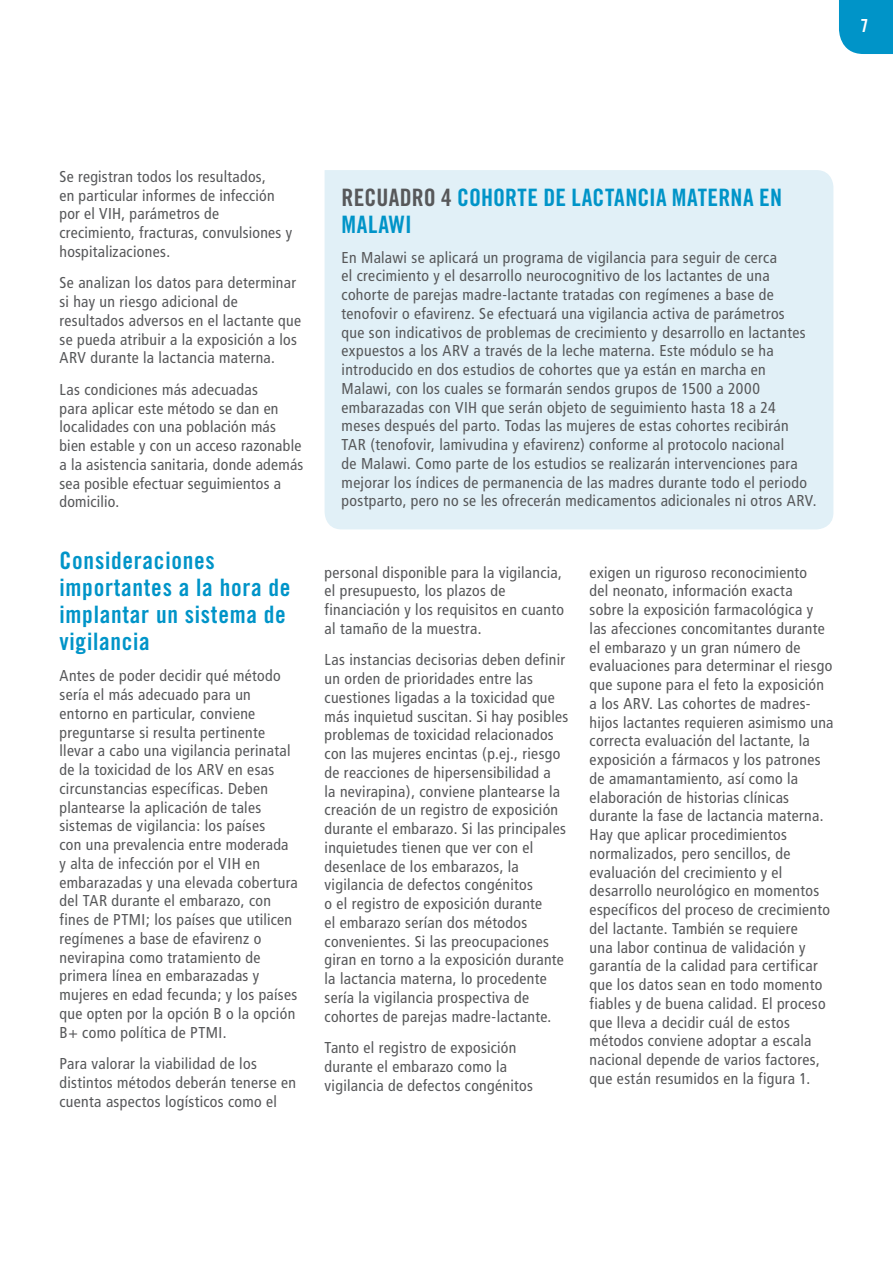
<style>
.page{position:relative;width:893px;height:1263px;background:#fff}
.page>*{position:absolute;margin:0;border:0;box-sizing:border-box;transform-origin:0 0}
.Level_1_title__Secon{font:24px/27px "Trade Gothic Bold Cond Twenty";letter-spacing:.03em;color:#0094c8}
.Level_1_title__Secon-2{font:24px/27px "Trade Gothic Bold Cond Twenty";letter-spacing:.01em;color:#0094c8}
.t1{font:18px "Trade Gothic Bold Cond Twenty";color:#fff}
.Body_text{font:condensed 15.75px/18.8px "Frutiger";letter-spacing:.02em;color:#57585a}
.s1{color:#57585a}
</style>
<div class="page">
<div style="left:839px;top:0;width:54px;height:54px;background:#0094c8"></div>
<div style="left:325px;top:170px;width:508px;height:359px;background:#e1f0f7"></div>
<p class="t1" style="left:861px;top:15px;width:9px">7</p>
<p class="Body_text" style="left:60px;top:167px;width:234px">Se registran todos los resultados,<br>en particular informes de infección por el VIH, parámetros de crecimiento, fracturas, convulsiones y hospitalizaciones.</p>
<p class="Body_text" style="left:60px;top:274px;width:243px">Se analizan los datos para determinar si hay un riesgo adicional de resultados adversos en el lactante que se pueda atribuir a la exposición a los ARV durante la lactancia materna.</p>
<p class="Body_text" style="left:60px;top:380px;width:245px">Las condiciones más adecuadas<br>para aplicar este método se dan en localidades con una población más bien estable y con un acceso razonable a la asistencia sanitaria, donde además sea posible efectuar seguimientos a domicilio.</p>
<p class="Level_1_title__Secon" style="left:60px;top:547px;width:233px">Consideraciones importantes a la hora de implantar un sistema de vigilancia</p>
<p class="Body_text" style="left:60px;top:667px;width:240px">Antes de poder decidir qué método sería el más adecuado para un entorno en particular, conviene preguntarse si resulta pertinente llevar a cabo una vigilancia perinatal de la toxicidad de los ARV en esas circunstancias específicas. Deben plantearse la aplicación de tales sistemas de vigilancia: los países<br>con una prevalencia entre moderada y alta de infección por el VIH en embarazadas y una elevada cobertura del TAR durante el embarazo, con fines de PTMI; los países que utilicen regímenes a base de efavirenz o nevirapina como tratamiento de primera línea en embarazadas y mujeres en edad fecunda; y los países que opten por la opción B o la opción B+ como política de PTMI.</p>
<p class="Body_text" style="left:60px;top:1054px;width:238px">Para valorar la viabilidad de los distintos métodos deberán tenerse en cuenta aspectos logísticos como el</p>
<p class="Level_1_title__Secon-2" style="left:342px;top:184px;width:442px"><span class="s1">RECUADRO 4</span> COHORTE DE LACTANCIA MATERNA EN<br>MALAWI</p>
<p class="Body_text" style="left:342px;top:248px;width:476px">En Malawi se aplicará un programa de vigilancia para seguir de cerca<br>el crecimiento y el desarrollo neurocognitivo de los lactantes de una cohorte de parejas madre-lactante tratadas con regímenes a base de tenofovir o efavirenz. Se efectuará una vigilancia activa de parámetros<br>que son indicativos de problemas de crecimiento y desarrollo en lactantes expuestos a los ARV a través de la leche materna. Este módulo se ha introducido en dos estudios de cohortes que ya están en marcha en Malawi, con los cuales se formarán sendos grupos de 1500 a 2000 embarazadas con VIH que serán objeto de seguimiento hasta 18 a 24 meses después del parto. Todas las mujeres de estas cohortes recibirán TAR (tenofovir, lamivudina y efavirenz) conforme al protocolo nacional<br>de Malawi. Como parte de los estudios se realizarán intervenciones para mejorar los índices de permanencia de las madres durante todo el periodo postparto, pero no se les ofrecerán medicamentos adicionales ni otros ARV.</p>
<p class="Body_text" style="left:325px;top:563px;width:241px">personal disponible para la vigilancia, el presupuesto, los plazos de financiación y los requisitos en cuanto al tamaño de la muestra.</p>
<p class="Body_text" style="left:325px;top:650px;width:245px">Las instancias decisorias deben definir un orden de prioridades entre las cuestiones ligadas a la toxicidad que más inquietud suscitan. Si hay posibles problemas de toxicidad relacionados con las mujeres encintas (p.ej., riesgo de reacciones de hipersensibilidad a<br>la nevirapina), conviene plantearse la creación de un registro de exposición durante el embarazo. Si las principales inquietudes tienen que ver con el desenlace de los embarazos, la vigilancia de defectos congénitos<br>o el registro de exposición durante<br>el embarazo serían dos métodos convenientes. Si las preocupaciones giran en torno a la exposición durante la lactancia materna, lo procedente sería la vigilancia prospectiva de cohortes de parejas madre-lactante.</p>
<p class="Body_text" style="left:325px;top:1038px;width:210px">Tanto el registro de exposición durante el embarazo como la vigilancia de defectos congénitos</p>
<p class="Body_text" style="left:590px;top:563px;width:245px">exigen un riguroso reconocimiento<br>del neonato, información exacta<br>sobre la exposición farmacológica y las afecciones concomitantes durante el embarazo y un gran número de evaluaciones para determinar el riesgo que supone para el feto la exposición a los ARV. Las cohortes de madres&shy;hijos lactantes requieren asimismo una correcta evaluación del lactante, la exposición a fármacos y los patrones de amamantamiento, así como la elaboración de historias clínicas durante la fase de lactancia materna.<br>Hay que aplicar procedimientos normalizados, pero sencillos, de evaluación del crecimiento y el desarrollo neurológico en momentos específicos del proceso de crecimiento del lactante. También se requiere<br>una labor continua de validación y garantía de la calidad para certificar que los datos sean en todo momento fiables y de buena calidad. El proceso que lleva a decidir cuál de estos métodos conviene adoptar a escala nacional depende de varios factores, que están resumidos en la figura 1.</p>
</div>
